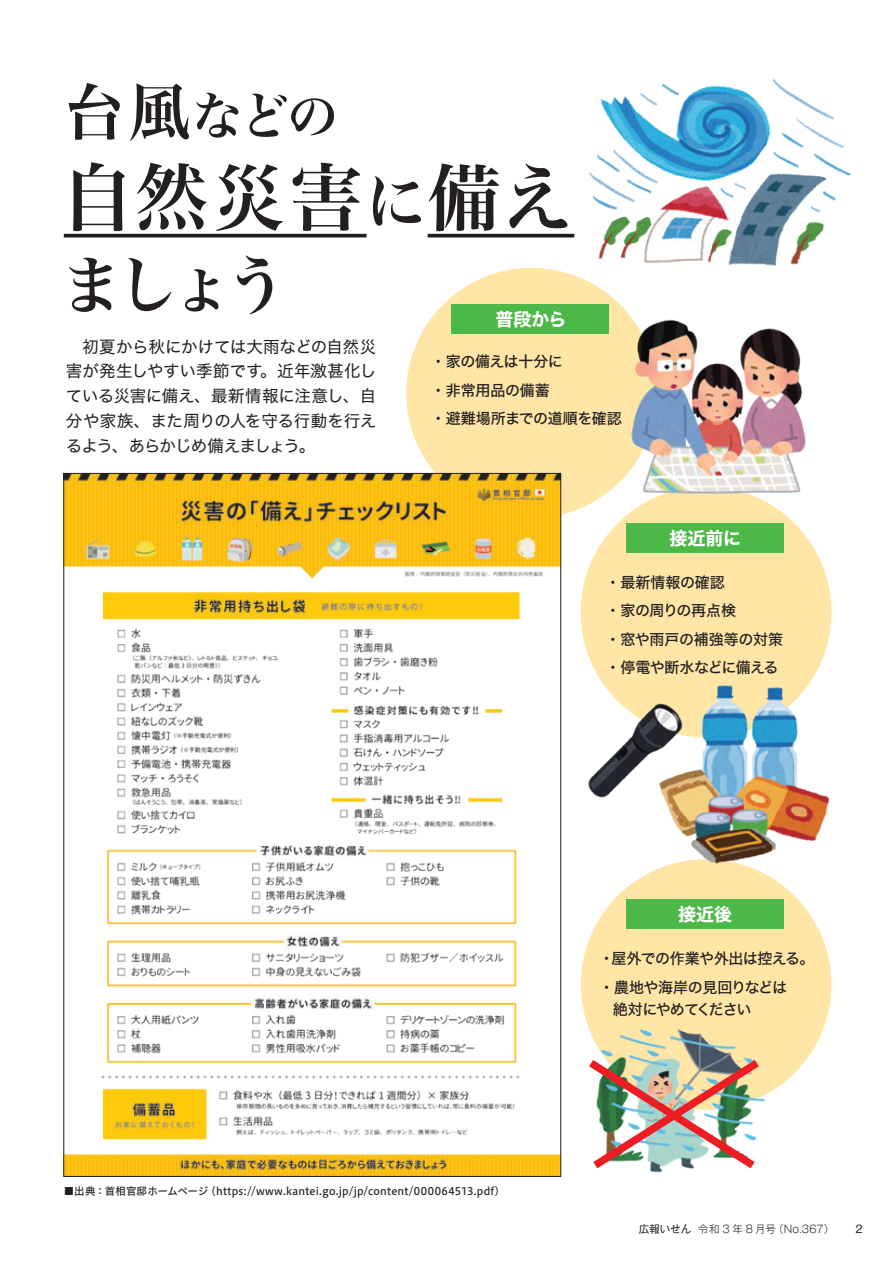
<style>
.page{position:relative;width:893px;height:1263px;background:#fff}
.page>*{position:absolute;margin:0;border:0;box-sizing:border-box;transform-origin:0 0}
.t1{font:73.5px "Hira Min Std W6";letter-spacing:.03em;color:#231f20}
.t2{font:63px "Hira Min Std W6";color:#231f20}
.t3{font:51px "Hira Min Std W6";color:#231f20}
.t4{font:18px "Hira Kaku Std W7";color:#fff}
.t5{font:16.5px/24.8px "Hira Kaku Std W4";letter-spacing:-.025em;color:#231f20;text-align:justify}
.t6{font:15px "Hira Kaku Std W5";letter-spacing:-.025em;color:#231f20}
.t7{font:15px "Hira Kaku Std W5";letter-spacing:-.08em;color:#231f20}
.t8{font:15px "Hira Kaku Std W5";color:#231f20}
.t9{font:10.5px "Hiragino UD Sans Std W5";letter-spacing:.015em;color:#231f20}
.t10{font:300 10.5px "Gothic MB101 Pro";letter-spacing:.02em;color:#231f20}
.t11{font:10.5px "Gothic MB101 Pro";color:#231f20}
.s1{font-size:61.5px}
.s2{font-size:63px}
.s3{font-weight:400}
</style>
<div class="page">
<div style="left:581px;top:859px;width:250px;height:251px;background:#ffe5a6;border-radius:50%"></div>
<div style="left:581px;top:487px;width:250px;height:251px;background:#ffe5a6;border-radius:50%"></div>
<img style="left:589px;top:79px;width:262px;height:187px">
<hr style="left:64px;top:234px;width:303px;height:3px;background:#231f20">
<hr style="left:428px;top:234px;width:146px;height:3px;background:#231f20">
<div style="left:406px;top:268px;width:251px;height:250px;background:#ffe5a6;border-radius:50%"></div>
<img style="left:66px;top:475px;width:493px;height:700px">
<div style="left:452px;top:304px;width:157px;height:30px;background:#4cb848"></div>
<div style="left:626px;top:523px;width:158px;height:30px;background:#4cb848"></div>
<div style="left:626px;top:899px;width:158px;height:30px;background:#4cb848"></div>
<img style="left:624px;top:314px;width:182px;height:189px">
<img style="left:588px;top:702px;width:67px;height:96px">
<img style="left:591px;top:1029px;width:177px;height:65px">
<img style="left:655px;top:681px;width:175px;height:186px">
<img style="left:589px;top:1053px;width:178px;height:120px">
<p class="t3" style="left:64px;top:79px;width:276px"><span class="s1">台風</span>などの</p>
<p class="t1" style="left:61px;top:144px;width:514px">自然災害<span class="s2">に</span>備え</p>
<p class="t2" style="left:59px;top:239px;width:230px">ましょう</p>
<p class="t5" style="left:66px;top:334px;width:312px">　初夏から秋にかけては大雨などの自然災害が発生しやすい季節です。近年激甚化している災害に備え、最新情報に注意し、自分や家族、また周りの人を守る行動を行えるよう、あらかじめ備えましょう。</p>
<p class="t4" style="left:496px;top:305px;width:72px">普段から</p>
<p class="t6" style="left:431px;top:350px;width:134px">・家の備えは十分に</p>
<p class="t6" style="left:431px;top:378px;width:120px">・非常用品の備蓄</p>
<p class="t6" style="left:431px;top:407px;width:192px">・避難場所までの道順を確認</p>
<p class="t4" style="left:669px;top:524px;width:73px">接近前に</p>
<p class="t8" style="left:605px;top:571px;width:121px">・最新情報の確認</p>
<p class="t6" style="left:605px;top:599px;width:132px">・家の周りの再点検</p>
<p class="t6" style="left:605px;top:628px;width:179px">・窓や雨戸の補強等の対策</p>
<p class="t6" style="left:605px;top:656px;width:175px">・停電や断水などに備える</p>
<p class="t4" style="left:678px;top:900px;width:55px">接近後</p>
<p class="t9" style="left:64px;top:1183px;width:443px">■出典：首相官邸ホームページ（https://www.kantei.go.jp/jp/content/000064513.pdf）</p>
<p class="t6" style="left:599px;top:947px;width:217px">・屋外での作業や外出は控える。</p>
<p class="t6" style="left:599px;top:975px;width:190px">・農地や海岸の見回りなどは</p>
<p class="t7" style="left:613px;top:998px;width:140px">絶対にやめてください</p>
<p class="t10" style="left:639px;top:1220px;width:197px"><span class="s3">広報いせん</span> 令和 3 年 8 月号（No.367）</p>
<p class="t11" style="left:855px;top:1220px;width:9px">2</p>
</div>
